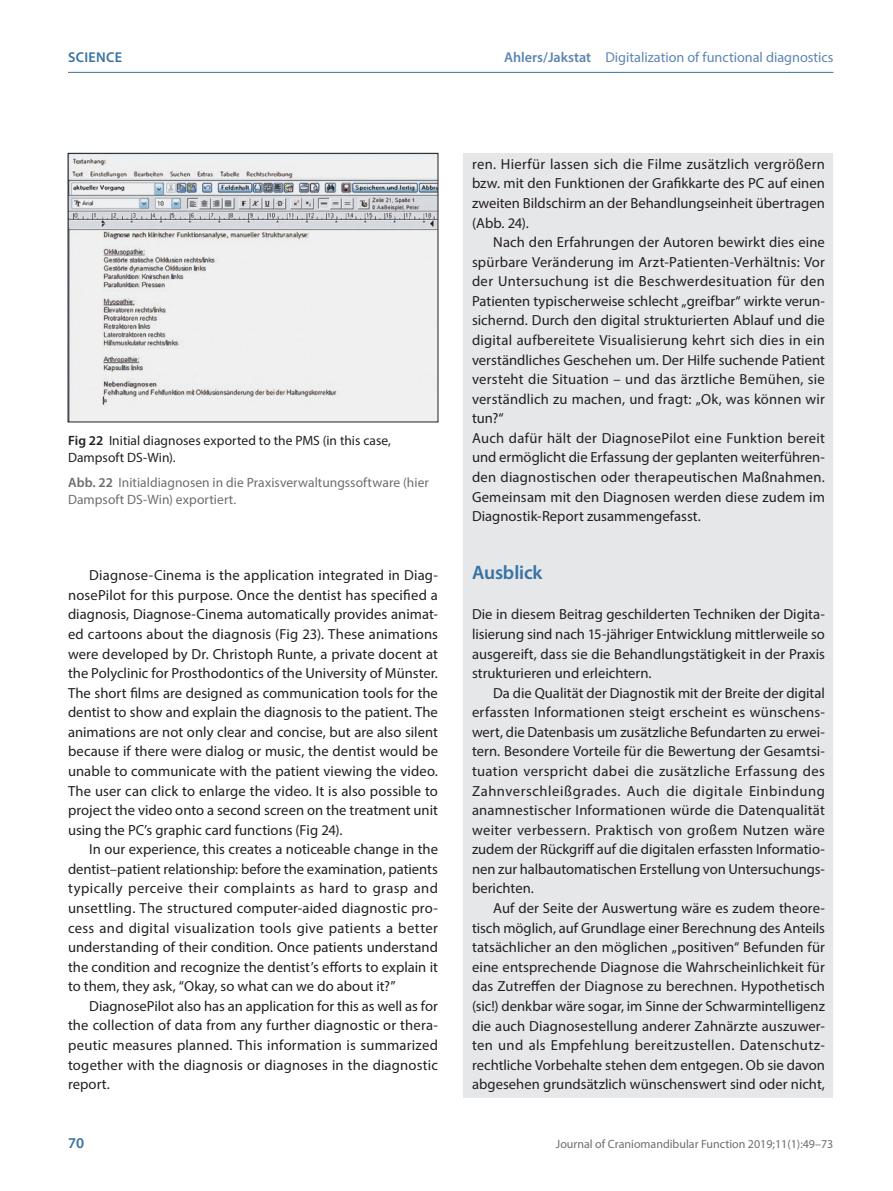
<style>
.page{position:relative;width:893px;height:1191px;background:#fff}
.page>*{position:absolute;margin:0;border:0;box-sizing:border-box;transform-origin:0 0}
.t1{font:600 19.5px "Myriad Pro";letter-spacing:-.01em;color:#3672a3}
.t2{font:600 15px "Myriad Pro";color:#3672a3}
.t3{font:14.7px/19.5px "Myriad Pro";letter-spacing:.005em;color:#231f20;text-align:justify}
.t4{font:14.25px "Myriad Pro";color:#5c86b3}
.t5{font:600 14.25px "Myriad Pro";color:#3672a3}
.t6{font:13.5px/16.5px "Myriad Pro";letter-spacing:.005em;color:#6c6d70}
.t7{font:13.5px/16.5px "Myriad Pro";color:#231f20}
.t8{font:12px "Myriad Pro";color:#6c6d70}
.s1{font-weight:600}
</style>
<div class="page">
<hr style="left:68px;top:72px;width:765px;height:1px;background:#3672a3">
<div style="left:463px;top:153px;width:370px;height:944px;background:#e6e7e9"></div>
<img style="left:70px;top:155px;width:366px;height:265px">
<div style="left:68px;top:153px;width:370px;height:269px;border:1px solid #231f20"></div>
<p class="t5" style="left:68px;top:48px;width:17px">Science</p>
<p class="t4" style="left:504px;top:48px;width:331px"><span class="s1">Ahlers/Jakstat</span> Digitalization of functional diagnostics</p>
<p class="t7" style="left:68px;top:432px;width:324px"><span class="s1">Fig 22</span> Initial diagnoses exported to the PMS (in this case,<br>Dampsoft DS-Win).</p>
<p class="t6" style="left:68px;top:474px;width:362px"><span class="s1">Abb. 22</span> Initialdiagnosen in die Praxisverwaltungssoftware (hier<br>Dampsoft DS-Win) exportiert.</p>
<p class="t3" style="left:68px;top:565px;width:371px;text-indent:21px">Diagnose-Cinema is the application integrated in Diag&shy;nosePilot for this purpose. Once the dentist has specified a diagnosis, Diagnose-Cinema automatically provides animat&shy;ed cartoons about the diagnosis (Fig 23). These animations were developed by Dr. Christoph Runte, a private docent at the Polyclinic for Prosthodontics of the University of Münster.<br>The short films are designed as communication tools for the dentist to show and explain the diagnosis to the patient. The animations are not only clear and concise, but are also silent because if there were dialog or music, the dentist would be unable to communicate with the patient viewing the video.<br>The user can click to enlarge the video. It is also possible to project the video onto a second screen on the treatment unit using the PC’s graphic card functions (Fig 24).</p>
<p class="t3" style="left:68px;top:839px;width:371px;text-indent:21px">In our experience, this creates a noticeable change in the dentist–patient relationship: before the examination, patients typically perceive their complaints as hard to grasp and unsettling. The structured computer-aided diagnostic pro&shy;cess and digital visualization tools give patients a better understanding of their condition. Once patients understand the condition and recognize the dentist’s efforts to explain it to them, they ask, “Okay, so what can we do about it?”</p>
<p class="t3" style="left:68px;top:996px;width:371px;text-indent:21px">DiagnosePilot also has an application for this as well as for the collection of data from any further diagnostic or thera&shy;peutic measures planned. This information is summarized together with the diagnosis or diagnoses in the diagnostic report.</p>
<p class="t3" style="left:472px;top:154px;width:354px">ren. Hierfür lassen sich die Filme zusätzlich vergrößern bzw. mit den Funktionen der Grafikkarte des PC auf einen zweiten Bildschirm an der Behandlungseinheit übertragen (Abb. 24).</p>
<p class="t3" style="left:472px;top:232px;width:354px;text-align:left;text-indent:21px">Nach den Erfahrungen der Autoren bewirkt dies eine spürbare Veränderung im Arzt-Patienten-Verhältnis: Vor der Untersuchung ist die Beschwerdesituation für den Patienten typischerweise schlecht „greifbar“ wirkte verun&shy;sichernd. Durch den digital strukturierten Ablauf und die digital aufbereitete Visualisierung kehrt sich dies in ein verständliches Geschehen um. Der Hilfe suchende Patient versteht die Situation – und das ärztliche Bemühen, sie verständlich zu machen, und fragt: „Ok, was können wir tun?“<br>Auch dafür hält der DiagnosePilot eine Funktion bereit und ermöglicht die Erfassung der geplanten weiterführen&shy;den diagnostischen oder therapeutischen Maßnahmen.<br>Gemeinsam mit den Diagnosen werden diese zudem im Diagnostik-Report zusammengefasst.</p>
<h1 class="t1" style="left:472px;top:560px;width:72px">Ausblick</h1>
<p class="t3" style="left:472px;top:604px;width:354px">Die in diesem Beitrag geschilderten Techniken der Digita&shy;lisierung sind nach 15-jähriger Entwicklung mittlerweile so ausgereift, dass sie die Behandlungstätigkeit in der Praxis strukturieren und erleichtern.</p>
<p class="t3" style="left:472px;top:683px;width:354px;text-indent:21px">Da die Qualität der Diagnostik mit der Breite der digital erfassten Informationen steigt erscheint es wünschens&shy;wert, die Datenbasis um zusätzliche Befundarten zu erwei&shy;tern. Besondere Vorteile für die Bewertung der Gesamtsi&shy;tuation verspricht dabei die zusätzliche Erfassung des Zahnverschleißgrades. Auch die digitale Einbindung anamnestischer Informationen würde die Datenqualität weiter verbessern. Praktisch von großem Nutzen wäre zudem der Rückgriff auf die digitalen erfassten Informatio&shy;nen zur halbautomatischen Erstellung von Untersuchungs&shy;berichten.</p>
<p class="t3" style="left:472px;top:898px;width:354px;text-indent:21px">Auf der Seite der Auswertung wäre es zudem theore&shy;tisch möglich, auf Grundlage einer Berechnung des Anteils tatsächlicher an den möglichen „positiven“ Befunden für eine entsprechende Diagnose die Wahrscheinlichkeit für das Zutreffen der Diagnose zu berechnen. Hypothetisch (sic!) denkbar wäre sogar, im Sinne der Schwarmintelligenz die auch Diagnosestellung anderer Zahnärzte auszuwer&shy;ten und als Empfehlung bereitzustellen. Datenschutz&shy;rechtliche Vorbehalte stehen dem entgegen. Ob sie davon abgesehen grundsätzlich wünschenswert sind oder nicht,</p>
<p class="t2" style="left:68px;top:1133px;width:18px">70</p>
<p class="t8" style="left:556px;top:1136px;width:279px">Journal of Craniomandibular Function 2019;11(1):49–73</p>
</div>
